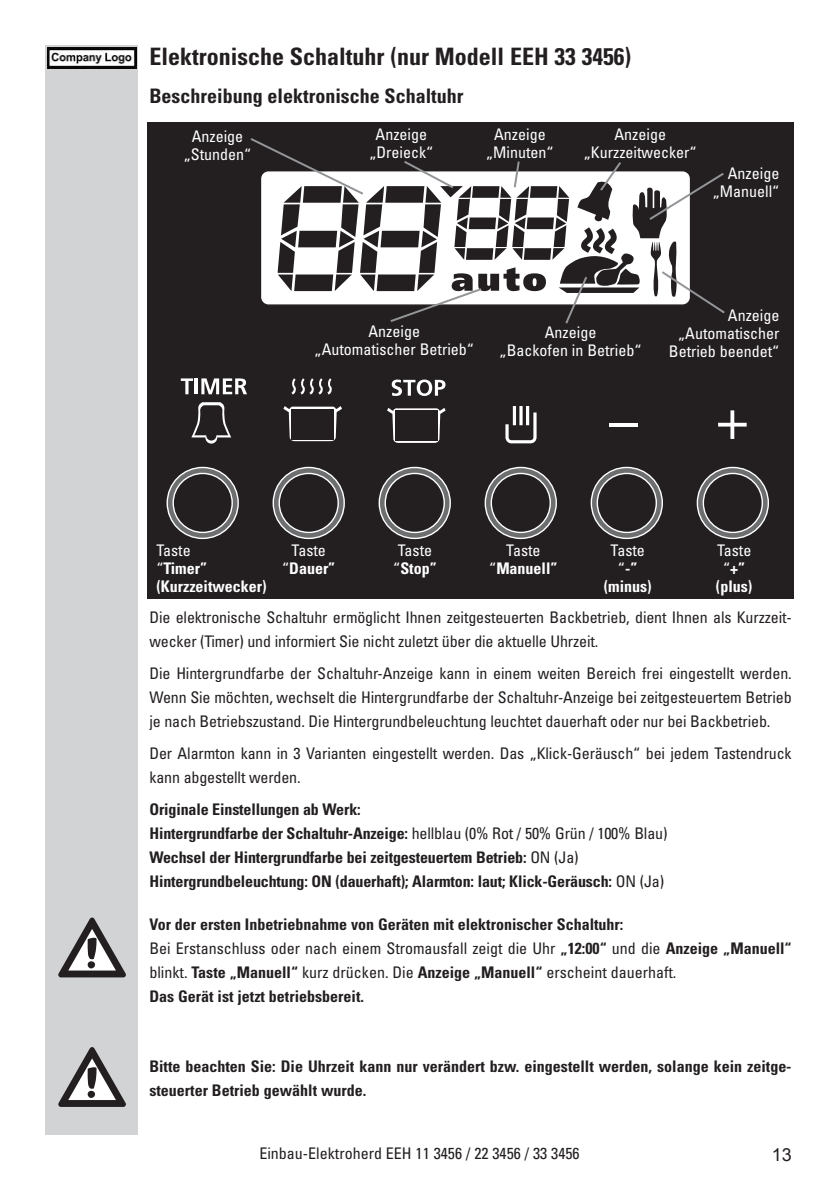
<style>
.page{position:relative;width:840px;height:1190px;background:#fff}
.page>*{position:absolute;margin:0;border:0;box-sizing:border-box;transform-origin:0 0}
.t1{font:700 condensed 24px "Univers";color:#231f20}
.t2{font:700 condensed 20px "Univers";color:#231f20}
.t3{font:18px "Arial";color:#231f20}
.t4{font:700 condensed 16px/24px "Univers";color:#231f20}
.t5{font:condensed 16px/24px "Univers";letter-spacing:-.01em;color:#231f20}
.t6{font:condensed 16px/18px "Univers";color:#fff;text-align:center}
.t7{font:700 condensed 16px/18px "Univers";color:#fff;text-align:center}
.s1{font-weight:400}
.s2{font-weight:700}
</style>
<div class="page">
<div style="left:147px;top:302px;width:647px;height:83px;background:#231f20"></div>
<div style="left:147px;top:122px;width:647px;height:184px;background:#231f20"></div>
<div style="left:45px;top:45px;width:93px;height:1090px;background:#d1d3d4"></div>
<div style="left:47px;top:47px;width:89px;height:22px;background:#080808"></div>
<img style="left:48px;top:49px;width:87px;height:18px">
<svg style="left:58px;top:1047px;width:68px;height:60px"></svg>
<svg style="left:58px;top:918px;width:68px;height:59px"></svg>
<div style="left:147px;top:368px;width:647px;height:231px;background:#231f20"></div>
<svg style="left:167px;top:467px;width:72px;height:72px"></svg>
<div style="left:173px;top:473px;width:60px;height:60px;background:#231f20;border:1px solid #fff;border-radius:50%"></div>
<svg style="left:273px;top:467px;width:72px;height:72px"></svg>
<div style="left:279px;top:473px;width:60px;height:60px;background:#231f20;border:1px solid #fff;border-radius:50%"></div>
<svg style="left:379px;top:467px;width:72px;height:72px"></svg>
<div style="left:385px;top:473px;width:60px;height:60px;background:#231f20;border:1px solid #fff;border-radius:50%"></div>
<svg style="left:485px;top:467px;width:72px;height:72px"></svg>
<div style="left:491px;top:473px;width:60px;height:60px;background:#231f20;border:1px solid #fff;border-radius:50%"></div>
<svg style="left:591px;top:467px;width:72px;height:72px"></svg>
<div style="left:597px;top:473px;width:60px;height:60px;background:#231f20;border:1px solid #fff;border-radius:50%"></div>
<svg style="left:697px;top:467px;width:72px;height:72px"></svg>
<div style="left:703px;top:473px;width:60px;height:60px;background:#231f20;border:1px solid #fff;border-radius:50%"></div>
<svg style="left:283px;top:378px;width:59px;height:63px"></svg>
<div style="left:292px;top:409px;width:42px;height:30px;background:#231f20"></div>
<svg style="left:191px;top:402px;width:40px;height:42px"></svg>
<svg style="left:181px;top:378px;width:12px;height:16px"></svg>
<hr style="left:195px;top:378px;width:3px;height:16px;background:#fff">
<svg style="left:201px;top:378px;width:46px;height:16px"></svg>
<svg style="left:387px;top:408px;width:59px;height:35px"></svg>
<div style="left:395px;top:411px;width:43px;height:30px;background:#231f20"></div>
<svg style="left:392px;top:380px;width:54px;height:16px"></svg>
<svg style="left:505px;top:406px;width:32px;height:37px"></svg>
<hr style="left:609px;top:423px;width:29px;height:4px;background:#fff">
<svg style="left:718px;top:410px;width:29px;height:29px"></svg>
<svg style="left:250px;top:138px;width:475px;height:186px"></svg>
<h1 class="t1" style="left:149px;top:47px;width:483px">Elektronische Schaltuhr (nur Modell EEH 33 3456)</h1>
<p class="t2" style="left:149px;top:89px;width:316px">Beschreibung elektronische Schaltuhr</p>
<p class="t6" style="left:184px;top:128px;width:69px">Anzeige „Stunden“</p>
<p class="t6" style="left:486px;top:126px;width:69px">Anzeige „Minuten“</p>
<p class="t6" style="left:369px;top:126px;width:65px">Anzeige „Dreieck“</p>
<p class="t6" style="left:584px;top:127px;width:114px">Anzeige „Kurzzeitwecker“</p>
<p class="t6" style="left:713px;top:166px;width:68px;text-align:right">Anzeige „Manuell“</p>
<p class="t6" style="left:315px;top:323px;width:161px">Anzeige<br>„Automatischer Betrieb“</p>
<p class="t6" style="left:500px;top:324px;width:143px">Anzeige<br>„Backofen in Betrieb“</p>
<p class="t6" style="left:669px;top:308px;width:112px;text-align:right">Anzeige „Automatischer<br>Betrieb beendet“</p>
<p class="t7" style="left:489px;top:543px;width:70px"><span class="s1">Taste “</span>Manuell”</p>
<p class="t7" style="left:604px;top:543px;width:49px"><span class="s1">Taste “</span>-” (minus)</p>
<p class="t7" style="left:716px;top:543px;width:38px"><span class="s1">Taste “</span>+” (plus)</p>
<p class="t7" style="left:156px;top:543px;width:112px;text-align:left"><span class="s1">Taste<br>“</span>Timer” (Kurzzeitwecker)</p>
<p class="t6" style="left:282px;top:542px;width:55px">Taste “<span class="s2">Dauer”</span></p>
<p class="t6" style="left:393px;top:542px;width:45px;text-align:left">Taste “<span class="s2">Stop”</span></p>
<p class="t5" style="left:149px;top:607px;width:644px">Die elektronische Schaltuhr ermöglicht Ihnen zeitgesteuerten Backbetrieb, dient Ihnen als Kurzzeit&shy;wecker (Timer) und informiert Sie nicht zuletzt über die aktuelle Uhrzeit.</p>
<p class="t5" style="left:149px;top:663px;width:644px;text-align:justify">Die Hintergrundfarbe der Schaltuhr-Anzeige kann in einem weiten Bereich frei eingestellt werden.<br>Wenn Sie möchten, wechselt die Hintergrundfarbe der Schaltuhr-Anzeige bei zeitgesteuertem Betrieb je nach Betriebszustand. Die Hintergrundbeleuchtung leuchtet dauerhaft oder nur bei Backbetrieb.</p>
<p class="t5" style="left:149px;top:743px;width:644px">Der Alarmton kann in 3 Varianten eingestellt werden. Das „Klick-Geräusch“ bei jedem Tastendruck kann abgestellt werden.</p>
<p class="t4" style="left:149px;top:799px;width:520px">Originale Einstellungen ab Werk:<br>Hintergrundfarbe der Schaltuhr-Anzeige: <span class="s1">hellblau (0% Rot / 50% Grün / 100% Blau)<br></span>Wechsel der Hintergrundfarbe bei zeitgesteuertem Betrieb: <span class="s1">ON (Ja)<br></span>Hintergrundbeleuchtung: ON (dauerhaft); Alarmton: laut; Klick-Geräusch: <span class="s1">ON (Ja)</span></p>
<p class="t4" style="left:149px;top:914px;width:644px">Vor der ersten Inbetriebnahme von Geräten mit elektronischer Schaltuhr:<br><span class="s1">Bei Erstanschluss oder nach einem Stromausfall zeigt die Uhr</span> „12:00“ <span class="s1">und die</span> Anzeige „Manuell“ <span class="s1">blinkt.</span> Taste „Manuell“ <span class="s1">kurz drücken. Die</span> Anzeige „Manuell“ <span class="s1">erscheint dauerhaft.<br></span>Das Gerät ist jetzt betriebsbereit.</p>
<p class="t4" style="left:149px;top:1056px;width:644px">Bitte beachten Sie: Die Uhrzeit kann nur verändert bzw. eingestellt werden, solange kein zeitge&shy;steuerter Betrieb gewählt wurde.</p>
<p class="t5" style="left:259px;top:1142px;width:322px">Einbau-Elektroherd EEH 11 3456 / 22 3456 / 33 3456</p>
<p class="t3" style="left:772px;top:1144px;width:22px">13</p>
</div>
